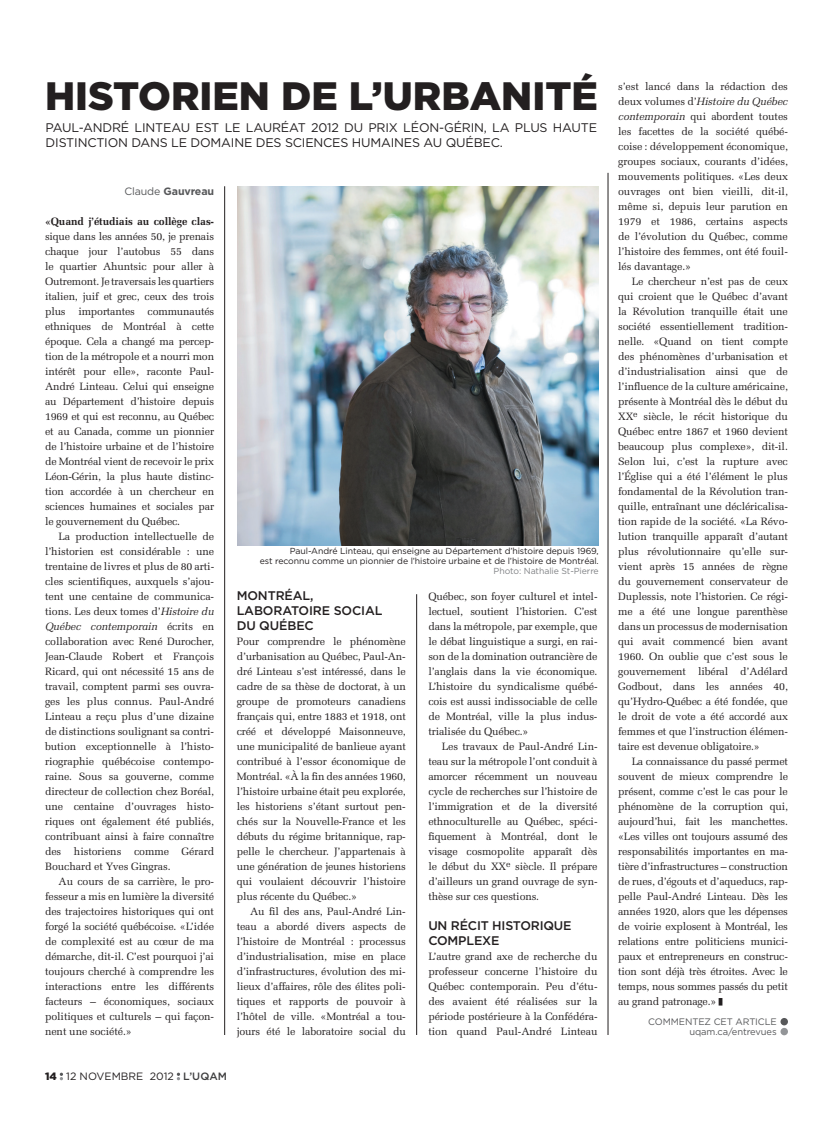
<style>
.page{position:relative;width:833px;height:1125px;background:#fff}
.page>*{position:absolute;margin:0;border:0;box-sizing:border-box;transform-origin:0 0}
.t1{font:900 39.62px "Gotham";color:#231f20}
.t2{font:12.5px "Gotham";letter-spacing:-.015em;color:#231f20}
.t3{font:500 12.5px "Gotham";letter-spacing:-.015em;color:#231f20}
.t4{font:10.62px/15px "Melior";letter-spacing:-.015em;color:#231f20;text-align:justify}
.t5{font:700 10.62px "Melior";letter-spacing:-.01em;color:#231f20}
.t6{font:10.62px "Gotham";color:#231f20}
.t7{font:700 10.62px "Gotham";letter-spacing:-.01em;color:#57585a}
.t8{font:9.38px/10px "Gotham";letter-spacing:-.01em;color:#57585a}
.t9{font:8.75px/10px "Gotham";letter-spacing:-.01em;color:#231f20;text-align:right}
.t10{font:8.75px "Gotham";letter-spacing:-.01em;color:#808285}
.s1{font-weight:400}
.s2{font-style:italic}
.s3{font-weight:900}
.s4{font-weight:500;color:#3e3e3f}
</style>
<div class="page">
<svg style="left:60px;top:1073px;width:3px;height:7px"></svg>
<svg style="left:177px;top:1073px;width:3px;height:7px"></svg>
<hr style="left:607px;top:173px;width:1px;height:862px;background:#231f20">
<hr style="left:224px;top:186px;width:1px;height:849px;background:#231f20">
<hr style="left:416px;top:594px;width:1px;height:441px;background:#231f20">
<img style="left:237px;top:186px;width:361px;height:359px">
<div style="left:780px;top:1018px;width:8px;height:7px;background:#57585a;border-radius:50%"></div>
<div style="left:780px;top:1028px;width:8px;height:7px;background:#939598;border-radius:50%"></div>
<h1 class="t1" style="left:45px;top:73px;width:554px">HISTORIEN DE L’URBANITÉ</h1>
<p class="t2" style="left:46px;top:120px;width:17px">Paul</p>
<p class="t2" style="left:79px;top:120px;width:24px">-André</p>
<p class="t2" style="left:134px;top:120px;width:17px">Linteau</p>
<p class="t2" style="left:195px;top:120px;width:9px">est</p>
<p class="t2" style="left:225px;top:120px;width:31px">le lauréat</p>
<p class="t2" style="left:311px;top:120px;width:43px">2012 du</p>
<p class="t2" style="left:368px;top:120px;width:53px">prix Léon</p>
<p class="t2" style="left:439px;top:120px;width:23px">-Gérin</p>
<p class="t2" style="left:484px;top:120px;width:40px">, la plus</p>
<p class="t2" style="left:553px;top:120px;width:19px">haute</p>
<p class="t2" style="left:46px;top:135px;width:9px">distinction</p>
<p class="t2" style="left:131px;top:135px;width:10px">dans</p>
<p class="t2" style="left:171px;top:135px;width:29px">le domaine</p>
<p class="t2" style="left:256px;top:135px;width:9px">des</p>
<p class="t2" style="left:285px;top:135px;width:9px">sciences</p>
<p class="t2" style="left:352px;top:135px;width:19px">humaines</p>
<p class="t2" style="left:423px;top:135px;width:43px">au Québec</p>
<p class="t2" style="left:500px;top:135px;width:5px">.</p>
<p class="t7" style="left:124px;top:185px;width:91px"><span class="s1">Claude</span> Gauvreau</p>
<p class="t5" style="left:45px;top:215px;width:171px">«Quand j’étudiais au collège clas-</p>
<p class="t4" style="left:45px;top:229px;width:171px">sique dans les années 50, je prenais chaque jour l’autobus 55 dans le quartier Ahuntsic pour aller à Outremont. Je traversais les quartiers italien, juif et grec, ceux des trois plus importantes communautés ethniques de Montréal à cette époque. Cela a changé ma percep&shy;tion de la métropole et a nourri mon intérêt pour elle», raconte Paul-André Linteau. Celui qui enseigne au Département d’histoire depuis 1969 et qui est reconnu, au Québec et au Canada, comme un pionnier de l’histoire urbaine et de l’histoire de Montréal vient de recevoir le prix Léon-Gérin, la plus haute distinc&shy;tion accordée à un chercheur en sciences humaines et sociales par le gouvernement du Québec.</p>
<p class="t4" style="left:45px;top:529px;width:171px;text-indent:14px">La production intellectuelle de l’historien est considérable : une trentaine de livres et plus de 80 arti&shy;cles scientifiques, auxquels s’ajou&shy;tent une centaine de communica&shy;tions. Les deux tomes d’<span class="s2">Histoire du Québec contemporain</span> écrits en collaboration avec René Durocher, Jean-Claude Robert et François Ricard, qui ont nécessité 15 ans de travail, comptent parmi ses ouvra&shy;ges les plus connus. Paul-André Linteau a reçu plus d’une dizaine de distinctions soulignant sa contri&shy;bution exceptionnelle à l’histo&shy;riographie québécoise contempo&shy;raine. Sous sa gouverne, comme directeur de collection chez Boréal, une centaine d’ouvrages histo&shy;riques ont également été publiés, contribuant ainsi à faire connaître des historiens comme Gérard Bouchard et Yves Gingras.</p>
<p class="t4" style="left:45px;top:874px;width:171px;text-indent:14px">Au cours de sa carrière, le pro&shy;fesseur a mis en lumière la diversité des trajectoires historiques qui ont forgé la société québécoise. «L’idée de complexité est au cœur de ma démarche, dit-il. C’est pourquoi j’ai toujours cherché à comprendre les interactions entre les différents facteurs – économiques, sociaux politiques et culturels – qui façon&shy;nent une société.»</p>
<p class="t9" style="left:260px;top:546px;width:340px">Paul-André Linteau, qui enseigne au Département d’histoire depuis 1969,<br>est reconnu comme un pionnier de l’histoire urbaine et de l’histoire de Montréal.</p>
<p class="t10" style="left:493px;top:567px;width:107px">Photo: Nathalie St-Pierre</p>
<p class="t3" style="left:237px;top:588px;width:21px">MONTRÉAL</p>
<p class="t3" style="left:310px;top:588px;width:5px">,</p>
<p class="t3" style="left:237px;top:603px;width:10px">LABORATOIRE</p>
<p class="t3" style="left:333px;top:603px;width:9px">SOCIAL</p>
<p class="t3" style="left:237px;top:618px;width:43px">DU QUÉBEC</p>
<p class="t4" style="left:237px;top:634px;width:171px">Pour comprendre le phénomène d’urbanisation au Québec, Paul-An&shy;dré Linteau s’est intéressé, dans le cadre de sa thèse de doctorat, à un groupe de promoteurs canadiens français qui, entre 1883 et 1918, ont créé et développé Maisonneuve, une municipalité de banlieue ayant contribué à l’essor économique de Montréal. «À la fin des années 1960, l’histoire urbaine était peu explorée, les historiens s’étant surtout pen&shy;chés sur la Nouvelle-France et les débuts du régime britannique, rap&shy;pelle le chercheur. J’appartenais à une génération de jeunes historiens qui voulaient découvrir l’histoire plus récente du Québec.»</p>
<p class="t4" style="left:237px;top:904px;width:171px;text-indent:14px">Au fil des ans, Paul-André Lin&shy;teau a abordé divers aspects de l’histoire de Montréal : processus d’industrialisation, mise en place d’infrastructures, évolution des mi&shy;lieux d’affaires, rôle des élites poli&shy;tiques et rapports de pouvoir à l’hôtel de ville. «Montréal a tou&shy;jours été le laboratoire social du</p>
<p class="t4" style="left:428px;top:589px;width:171px">Québec, son foyer culturel et intel&shy;lectuel, soutient l’historien. C’est dans la métropole, par exemple, que le débat linguistique a surgi, en rai&shy;son de la domination outrancière de l’anglais dans la vie économique.<br>L’histoire du syndicalisme québé&shy;cois est aussi indissociable de celle de Montréal, ville la plus indus&shy;trialisée du Québec.»</p>
<p class="t4" style="left:428px;top:739px;width:171px;text-indent:14px">Les travaux de Paul-André Lin&shy;teau sur la métropole l’ont conduit à amorcer récemment un nouveau cycle de recherches sur l’histoire de l’immigration et de la diversité ethnoculturelle au Québec, spéci&shy;fiquement à Montréal, dont le visage cosmopolite apparaît dès le début du XX<sup>e</sup> siècle. Il prépare d’ailleurs un grand ouvrage de syn&shy;thèse sur ces questions.</p>
<p class="t3" style="left:428px;top:918px;width:31px">UN RÉCIT</p>
<p class="t3" style="left:492px;top:918px;width:18px">HISTORIQUE</p>
<p class="t3" style="left:428px;top:933px;width:11px">COM</p>
<p class="t3" style="left:458px;top:933px;width:41px">PLEXE</p>
<p class="t4" style="left:428px;top:949px;width:171px">L’autre grand axe de recherche du professeur concerne l’histoire du Québec contemporain. Peu d’étu&shy;des avaient été réalisées sur la période postérieure à la Confédéra&shy;tion quand Paul-André Linteau</p>
<p class="t6" style="left:45px;top:1071px;width:183px"><span class="s3">14</span> 12 NOVEMBRE 2012 <span class="s4">L’UQAM</span></p>
<p class="t4" style="left:618px;top:79px;width:171px">s’est lancé dans la rédaction des deux volumes d’<span class="s2">Histoire du Québec contemporain</span> qui abordent toutes les facettes de la société québé&shy;coise : développement économique, groupes sociaux, courants d’idées, mouvements politiques. «Les deux ouvrages ont bien vieilli, dit-il, même si, depuis leur parution en 1979 et 1986, certains aspects de l’évolution du Québec, comme l’histoire des femmes, ont été fouil&shy;lés davantage.»</p>
<p class="t4" style="left:618px;top:274px;width:171px;text-indent:14px">Le chercheur n’est pas de ceux qui croient que le Québec d’avant la Révolution tranquille était une société essentiellement tradition&shy;nelle. «Quand on tient compte des phénomènes d’urbanisation et d’industrialisation ainsi que de l’influence de la culture américaine, présente à Montréal dès le début du XX<sup>e</sup> siècle, le récit historique du Québec entre 1867 et 1960 devient beaucoup plus complexe», dit-il.<br>Selon lui, c’est la rupture avec l’Église qui a été l’élément le plus fondamental de la Révolution tran&shy;quille, entraînant une décléricalisa&shy;tion rapide de la société. «La Révo&shy;lution tranquille apparaît d’autant plus révolutionnaire qu’elle sur&shy;vient après 15 années de règne du gouvernement conservateur de Duplessis, note l’historien. Ce régi&shy;me a été une longue parenthèse dans un processus de modernisation qui avait commencé bien avant 1960. On oublie que c’est sous le gouvernement libéral d’Adélard Godbout, dans les années 40, qu’Hydro-Québec a été fondée, que le droit de vote a été accordé aux femmes et que l’instruction élémen&shy;taire est devenue obligatoire.»</p>
<p class="t4" style="left:618px;top:754px;width:171px;text-indent:14px">La connaissance du passé permet souvent de mieux comprendre le présent, comme c’est le cas pour le phénomène de la corruption qui, aujourd’hui, fait les manchettes. «Les villes ont toujours assumé des responsabilités importantes en ma&shy;tière d’infrastructures – construction de rues, d’égouts et d’aqueducs, rap&shy;pelle Paul-André Linteau. Dès les années 1920, alors que les dépenses de voirie explosent à Montréal, les relations entre politiciens munici&shy;paux et entrepreneurs en construc&shy;tion sont déjà très étroites. Avec le temps, nous sommes passés du petit au grand patronage.»</p>
<p class="t8" style="left:648px;top:1016px;width:15px">Commente</p>
<p class="t8" style="left:704px;top:1016px;width:17px">z cet</p>
<p class="t8" style="left:689px;top:1016px;width:89px;text-indent:46px">article uqam.ca/entrevues</p>
</div>
